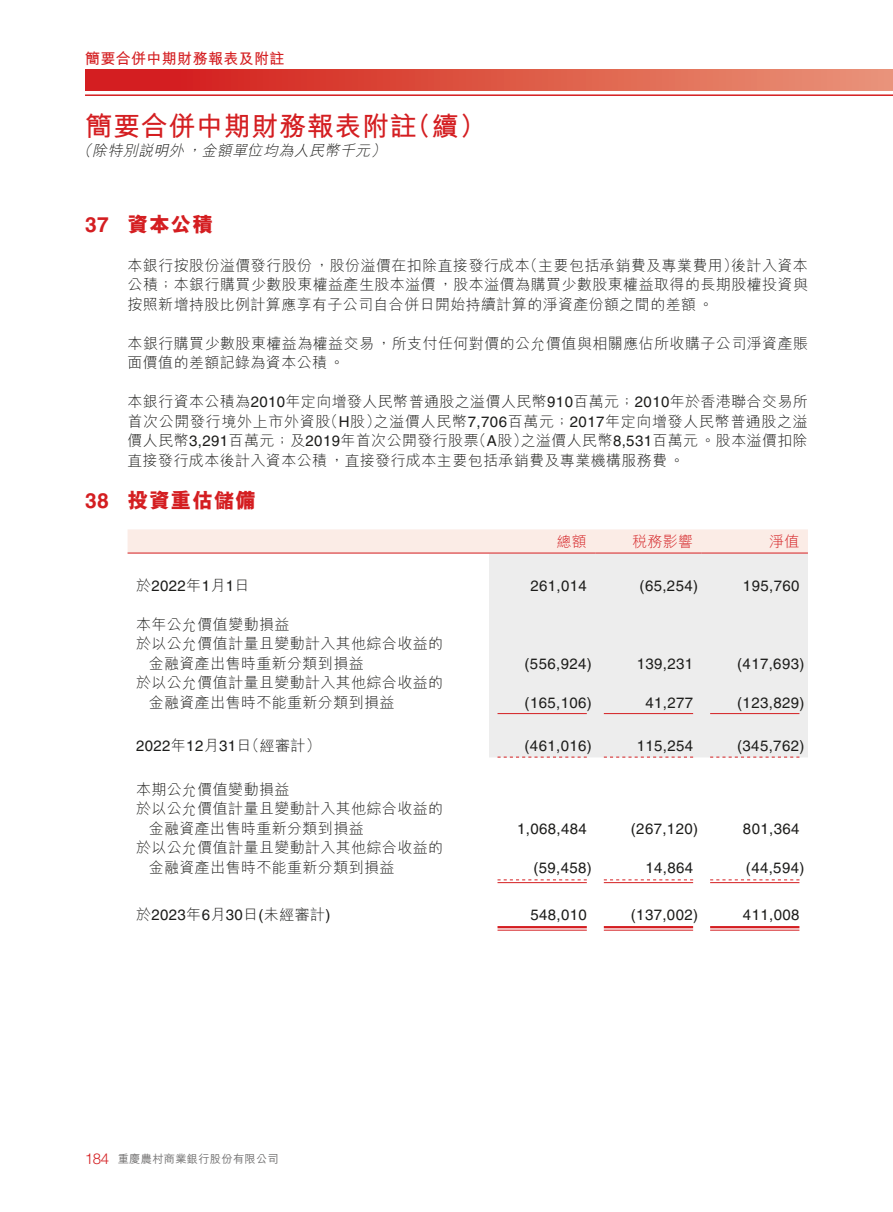
<style>
.page{position:relative;width:893px;height:1212px;background:#fff}
.page>*{position:absolute;margin:0;border:0;box-sizing:border-box;transform-origin:0 0}
.t1{font:27px "M Hei HK Bold E Ten B5 H";letter-spacing:.025em;color:#d41e21}
.t2{font:21px "M Hei HK Xbold E Ten B5 H";letter-spacing:.025em;color:#d41e21}
.t3{font:15px/19.5px "M Hei HK Light E Ten B5 H";letter-spacing:.025em;color:#1d1d1b}
.t4{font:15px "Helvetica LT Std";letter-spacing:.025em;color:#1d1d1b}
.t5{font:italic 15px "M Hei HK Light E Ten B5 H";color:#1d1d1b}
.t6{font:15px "M Hei HK Bold E Ten B5 H";letter-spacing:.025em;color:#d41e21}
.t7{font:15px "M Hei HK Light E Ten B5 H";letter-spacing:.025em;color:#d41e21}
.t8{font:11.25px "M Hei HK Medium E Ten B5 H";letter-spacing:.025em;color:#706f6f}
.s1{font-family:"Helvetica LT Std";font-weight:700}
.s2{font-family:"Helvetica LT Std"}
.s3{font-family:"M Hei HK Light E Ten B5 H"}
.s4{font-family:"Helvetica Neue LT Std";font-weight:300;font-size:15px;color:#d41e21}
</style>
<div class="page">
<hr style="left:85px;top:94px;width:808px;height:2px;background:#d41e21">
<div style="left:85px;top:70px;width:808px;height:20px;background:linear-gradient(to right,#d11415,#e99576)"></div>
<svg style="left:128px;top:529px;width:680px;height:24px"></svg>
<div style="left:489px;top:554px;width:319px;height:203px;background:#ededed"></div>
<hr style="left:128px;top:553px;width:361px;height:1px;background:#d41e21">
<hr style="left:489px;top:553px;width:106px;height:1px;background:#d41e21">
<hr style="left:595px;top:553px;width:107px;height:1px;background:#d41e21">
<hr style="left:702px;top:553px;width:106px;height:1px;background:#d41e21">
<hr style="left:497px;top:713px;width:90px;height:1px;background:#d41e21">
<hr style="left:604px;top:713px;width:89px;height:1px;background:#d41e21">
<hr style="left:710px;top:713px;width:89px;height:1px;background:#d41e21">
<svg style="left:497px;top:757px;width:90px;height:1px"></svg>
<svg style="left:604px;top:757px;width:89px;height:1px"></svg>
<svg style="left:710px;top:757px;width:89px;height:1px"></svg>
<svg style="left:497px;top:879px;width:90px;height:1px"></svg>
<hr style="left:497px;top:882px;width:90px;height:1px;background:#d41e21">
<svg style="left:604px;top:879px;width:89px;height:1px"></svg>
<hr style="left:604px;top:882px;width:89px;height:1px;background:#d41e21">
<svg style="left:710px;top:879px;width:89px;height:1px"></svg>
<hr style="left:710px;top:882px;width:89px;height:1px;background:#d41e21">
<hr style="left:497px;top:926px;width:90px;height:2px;background:#d41e21">
<hr style="left:497px;top:930px;width:90px;height:1px;background:#d41e21">
<hr style="left:604px;top:926px;width:89px;height:2px;background:#d41e21">
<hr style="left:604px;top:930px;width:89px;height:1px;background:#d41e21">
<hr style="left:710px;top:926px;width:89px;height:2px;background:#d41e21">
<hr style="left:710px;top:930px;width:89px;height:1px;background:#d41e21">
<p class="t6" style="left:85px;top:53px;width:201px">簡要合併中期財務報表及附註</p>
<h1 class="t1" style="left:85px;top:116px;width:402px">簡要合併中期財務報表附註（續）</h1>
<p class="t5" style="left:77px;top:145px;width:314px">（除特別說明外，金額單位均為人民幣千元）</p>
<h2 class="t2" style="left:85px;top:216px;width:130px"><span class="s1">37</span> 資本公積</h2>
<p class="t3" style="left:128px;top:258px;width:682px;text-align:justify">本銀行按股份溢價發行股份，股份溢價在扣除直接發行成本（主要包括承銷費及專業費用）後計入資本公積；本銀行購買少數股東權益產生股本溢價，股本溢價為購買少數股東權益取得的長期股權投資與按照新增持股比例計算應享有子公司自合併日開始持續計算的淨資產份額之間的差額。</p>
<p class="t3" style="left:128px;top:336px;width:682px">本銀行購買少數股東權益為權益交易，所支付任何對價的公允價值與相關應佔所收購子公司淨資產賬面價值的差額記錄為資本公積。</p>
<p class="t3" style="left:128px;top:394px;width:682px;text-align:justify">本銀行資本公積為<span class="s2">2010</span>年定向增發人民幣普通股之溢價人民幣<span class="s2">910</span>百萬元；<span class="s2">2010</span>年於香港聯合交易所首次公開發行境外上市外資股（<span class="s2">H</span>股）之溢價人民幣<span class="s2">7,706</span>百萬元；<span class="s2">2017</span>年定向增發人民幣普通股之溢價人民幣<span class="s2">3,291</span>百萬元；及<span class="s2">2019</span>年首次公開發行股票（<span class="s2">A</span>股）之溢價人民幣<span class="s2">8,531</span>百萬元。股本溢價扣除直接發行成本後計入資本公積，直接發行成本主要包括承銷費及專業機構服務費。</p>
<h2 class="t2" style="left:85px;top:492px;width:173px"><span class="s1">38</span> 投資重估儲備</h2>
<p class="t7" style="left:556px;top:536px;width:32px">總額</p>
<p class="t7" style="left:632px;top:536px;width:63px">稅務影響</p>
<p class="t7" style="left:769px;top:536px;width:32px">淨值</p>
<p class="t4" style="left:136px;top:580px;width:115px"><span class="s3">於</span>2022<span class="s3">年</span>1<span class="s3">月</span>1<span class="s3">日</span></p>
<p class="t4" style="left:530px;top:580px;width:58px">261,014</p>
<p class="t4" style="left:640px;top:580px;width:60px">(65,254)</p>
<p class="t4" style="left:743px;top:580px;width:58px">195,760</p>
<p class="t3" style="left:136px;top:616px;width:155px">本年公允價值變動損益</p>
<p class="t3" style="left:136px;top:636px;width:309px">於以公允價值計量且變動計入其他綜合收益的</p>
<p class="t3" style="left:149px;top:655px;width:216px">金融資產出售時重新分類到損益</p>
<p class="t4" style="left:525px;top:658px;width:69px">(556,924)</p>
<p class="t4" style="left:637px;top:658px;width:58px">139,231</p>
<p class="t4" style="left:737px;top:658px;width:69px">(417,693)</p>
<p class="t3" style="left:149px;top:675px;width:296px;text-indent:-13px">於以公允價值計量且變動計入其他綜合收益的金融資產出售時不能重新分類到損益</p>
<p class="t4" style="left:525px;top:697px;width:69px">(165,106)</p>
<p class="t4" style="left:645px;top:697px;width:49px">41,277</p>
<p class="t4" style="left:737px;top:697px;width:69px">(123,829)</p>
<p class="t4" style="left:136px;top:740px;width:186px">2022<span class="s3">年</span>12<span class="s3">月</span>31<span class="s3">日（經審計）</span></p>
<p class="t4" style="left:525px;top:740px;width:69px">(461,016)</p>
<p class="t4" style="left:637px;top:740px;width:58px">115,254</p>
<p class="t4" style="left:737px;top:740px;width:69px">(345,762)</p>
<p class="t3" style="left:136px;top:781px;width:155px">本期公允價值變動損益</p>
<p class="t3" style="left:136px;top:801px;width:309px">於以公允價值計量且變動計入其他綜合收益的</p>
<p class="t3" style="left:149px;top:820px;width:216px">金融資產出售時重新分類到損益</p>
<p class="t4" style="left:517px;top:823px;width:71px">1,068,484</p>
<p class="t4" style="left:631px;top:823px;width:69px">(267,120)</p>
<p class="t4" style="left:743px;top:823px;width:58px">801,364</p>
<p class="t3" style="left:149px;top:840px;width:296px;text-indent:-13px">於以公允價值計量且變動計入其他綜合收益的金融資產出售時不能重新分類到損益</p>
<p class="t4" style="left:533px;top:862px;width:60px">(59,458)</p>
<p class="t4" style="left:645px;top:862px;width:49px">14,864</p>
<p class="t4" style="left:746px;top:862px;width:60px">(44,594)</p>
<p class="t4" style="left:136px;top:909px;width:196px"><span class="s3">於</span>2023<span class="s3">年</span>6<span class="s3">月</span>30<span class="s3">日</span>(<span class="s3">未經審計</span>)</p>
<p class="t4" style="left:530px;top:909px;width:58px">548,010</p>
<p class="t4" style="left:631px;top:909px;width:69px">(137,002)</p>
<p class="t4" style="left:743px;top:909px;width:58px">411,008</p>
<p class="t8" style="left:85px;top:1155px;width:195px"><span class="s4">184</span> 重慶農村商業銀行股份有限公司</p>
</div>
